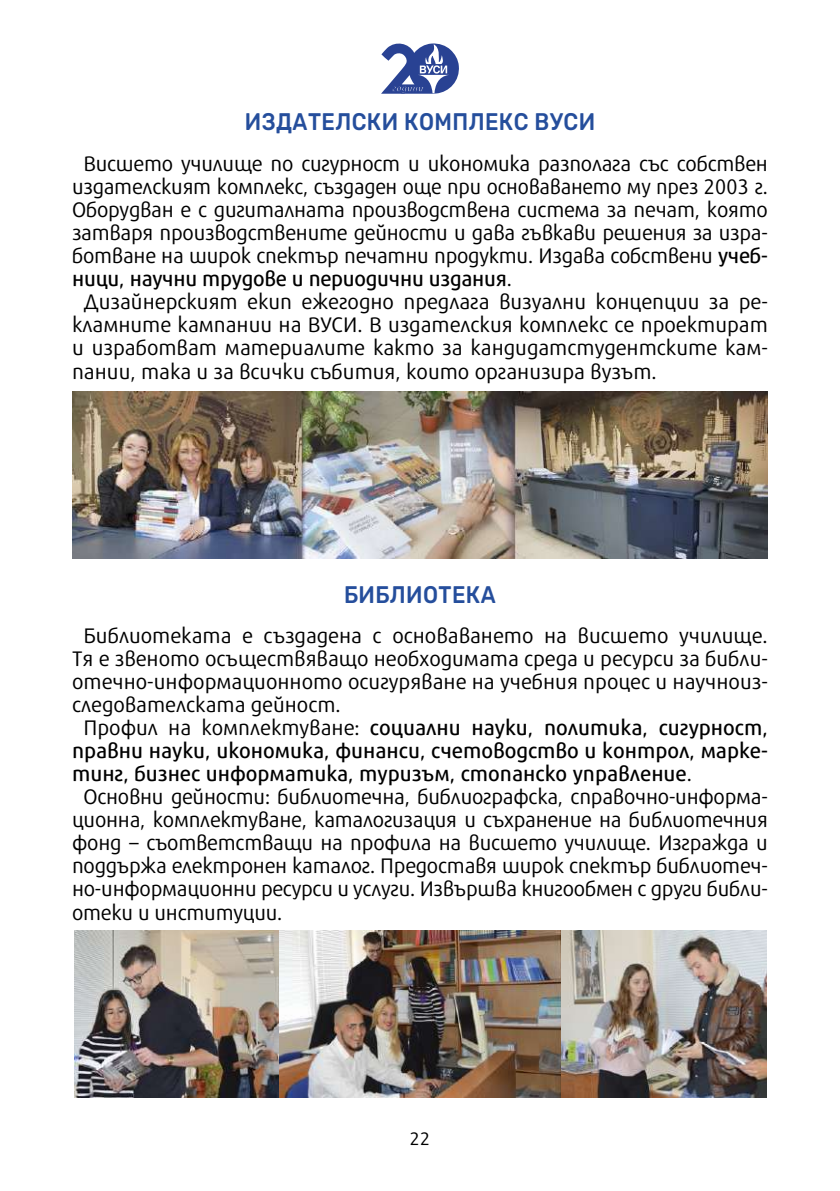
<style>
.page{position:relative;width:840px;height:1191px;background:#fff}
.page>*{position:absolute;margin:0;border:0;box-sizing:border-box;transform-origin:0 0}
.t1{font:500 24px "Rubik";letter-spacing:.02em;color:#254e9c;scale:.9 1}
.t2{font:21px "Repo";letter-spacing:-.01em;color:#000}
.t3{font:500 21px "Repo";color:#000}
.t4{font:18px "Repo";color:#000}
.s1{font-weight:500}
.s2{font-weight:400}
</style>
<div class="page">
<svg style="left:381px;top:43px;width:77px;height:51px"></svg>
<img style="left:74px;top:931px;width:692px;height:166px">
<img style="left:72px;top:391px;width:695px;height:167px">
<p class="t1" style="left:245px;top:109px;width:390px">ИЗДАТЕЛСКИ КОМПЛЕКС ВУСИ</p>
<p class="t2" style="left:83px;top:145px;width:685px">Висшето училище по сигурност и икономика разполага със собствен</p>
<p class="t2" style="left:72px;top:168px;width:697px">издателският комплекс, създаден още при основаването му през 2003 г.</p>
<p class="t2" style="left:72px;top:191px;width:697px">Оборудван е с дигиталната производствена система за печат, която</p>
<p class="t2" style="left:72px;top:214px;width:697px">затваря производствените дейности и дава гъвкави решения за изра-</p>
<p class="t2" style="left:72px;top:237px;width:697px">ботване на широк спектър печатни продукти. Издава собствени <span class="s1">учеб-</span></p>
<p class="t3" style="left:72px;top:260px;width:441px">ници, научни трудове и периодични издания<span class="s2">.</span></p>
<p class="t2" style="left:83px;top:283px;width:685px">Дизайнерският екип ежегодно предлага визуални концепции за ре-</p>
<p class="t2" style="left:72px;top:306px;width:697px">кламните кампании на ВУСИ. В издателския комплекс се проектират</p>
<p class="t2" style="left:72px;top:329px;width:697px">и изработват материалите както за кандидатстудентските кам-</p>
<p class="t2" style="left:72px;top:353px;width:586px">пании, така и за всички събития, които организира вузът.</p>
<p class="t1" style="left:344px;top:581px;width:170px">БИБЛИОТЕКА</p>
<p class="t2" style="left:83px;top:617px;width:685px">Библиотеката е създадена с основаването на висшето училище.</p>
<p class="t2" style="left:72px;top:640px;width:697px">Тя е звеното осъществяващо необходимата среда и ресурси за библи-</p>
<p class="t2" style="left:72px;top:663px;width:697px">отечно-информационното осигуряване на учебния процес и научноиз-</p>
<p class="t2" style="left:72px;top:686px;width:270px">следователската дейност.</p>
<p class="t3" style="left:83px;top:709px;width:685px"><span class="s2">Профил на комплектуване:</span> социални науки, политика, сигурност,</p>
<p class="t3" style="left:72px;top:732px;width:697px">правни науки, икономика, финанси, счетоводство и контрол, марке-</p>
<p class="t3" style="left:72px;top:755px;width:621px">тинг, бизнес информатика, туризъм, стопанско управление<span class="s2">.</span></p>
<p class="t2" style="left:83px;top:778px;width:685px">Основни дейности: библиотечна, библиографска, справочно-информа-</p>
<p class="t2" style="left:72px;top:801px;width:697px">ционна, комплектуване, каталогизация и съхранение на библиотечния</p>
<p class="t2" style="left:72px;top:824px;width:697px">фонд – съответстващи на профила на висшето училище. Изгражда и</p>
<p class="t2" style="left:72px;top:847px;width:697px">поддържа електронен каталог. Предоставя широк спектър библиотеч-</p>
<p class="t2" style="left:72px;top:870px;width:697px">но-информационни ресурси и услуги. Извършва книгообмен с други библи-</p>
<p class="t2" style="left:72px;top:894px;width:212px">отеки и институции.</p>
<p class="t4" style="left:409px;top:1123px;width:22px">22</p>
</div>
